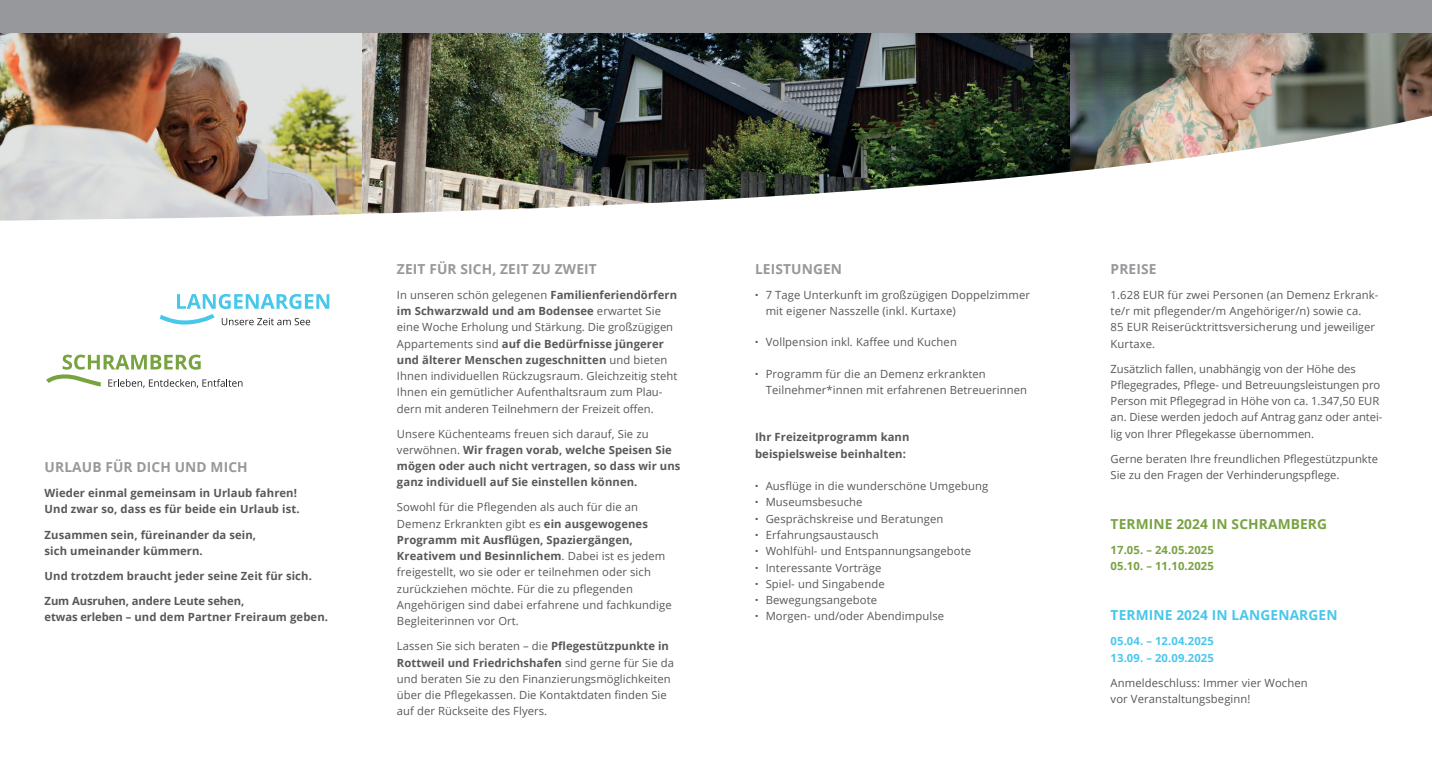
<style>
.page{position:relative;width:1432px;height:759px;background:#fff}
.page>*{position:absolute;margin:0;border:0;box-sizing:border-box;transform-origin:0 0}
.t1{font:700 13.75px "Open Sans";letter-spacing:.01em;color:#96989b}
.t2{font:700 13.75px "Open Sans";letter-spacing:.01em;color:#47c7ea}
.t3{font:700 13.75px "Open Sans";letter-spacing:.01em;color:#78a341}
.t4{font:11.25px/16.2px "Open Sans";letter-spacing:.01em;color:#57585a}
.t5{font:700 11.25px/16.2px "Open Sans";letter-spacing:.01em;color:#57585a}
.t6{font:700 11.25px/16.2px "Open Sans";letter-spacing:-.01em;color:#57585a}
.t7{font:700 11.25px/16.2px "Open Sans";letter-spacing:.01em;color:#79a241}
.t8{font:700 11.25px/16.2px "Open Sans";letter-spacing:.01em;color:#4ac7ee}
.s1{font-weight:700}
.s2{font-weight:400}
.s3{font-weight:800}
</style>
<div class="page">
<img style="left:362px;top:32px;width:708px;height:77px">
<img style="left:0;top:32px;width:362px;height:77px">
<img style="left:1070px;top:32px;width:361px;height:77px">
<img style="left:0;top:109px;width:1431px;height:278px">
<div style="left:0;top:0;width:1431px;height:32px;background:#96989b"></div>
<svg style="left:160px;top:294px;width:169px;height:31px"></svg>
<svg style="left:46px;top:354px;width:196px;height:34px"></svg>
<p class="t1" style="left:45px;top:457px;width:205px">URLAUB FÜR DICH UND MICH</p>
<p class="t5" style="left:45px;top:484px;width:256px">Wieder einmal gemeinsam in Urlaub fahren!<br>Und zwar so, dass es für beide ein Urlaub ist.</p>
<p class="t5" style="left:45px;top:525px;width:213px">Zusammen sein, füreinander da sein, sich umeinander kümmern.</p>
<p class="t5" style="left:45px;top:567px;width:269px">Und trotzdem braucht jeder seine Zeit für sich.</p>
<p class="t6" style="left:45px;top:592px;width:285px">Zum Ausruhen, andere Leute sehen,<br>etwas erleben – und dem Partner Freiraum geben.</p>
<p class="t1" style="left:397px;top:259px;width:201px">ZEIT FÜR SICH, ZEIT ZU ZWEIT</p>
<p class="t4" style="left:397px;top:286px;width:282px">In unseren schön gelegenen <span class="s1">Familienferiendörfern im Schwarzwald und am Bodensee</span> erwartet Sie eine Woche Erholung und Stärkung. Die großzügigen Appartements sind <span class="s1">auf die Bedürfnisse jüngerer und älterer Menschen zugeschnitten</span> und bieten Ihnen individuellen Rückzugsraum. Gleichzeitig steht Ihnen ein gemütlicher Aufenthaltsraum zum Plau&shy;dern mit anderen Teilnehmern der Freizeit offen.</p>
<p class="t5" style="left:397px;top:425px;width:285px"><span class="s2">Unsere Küchenteams freuen sich darauf, Sie zu verwöhnen.</span> Wir fragen vorab, welche Speisen Sie mögen oder auch nicht vertragen, so dass wir uns ganz individuell auf Sie einstellen können.</p>
<p class="t4" style="left:397px;top:498px;width:276px">Sowohl für die Pflegenden als auch für die an Demenz Erkrankten gibt es <span class="s1">ein ausgewogenes Programm mit Ausflügen, Spaziergängen, Kreativem und Besinnlichem</span>. Dabei ist es jedem freigestellt, wo sie oder er teilnehmen oder sich zurückziehen möchte. Für die zu pflegenden Angehörigen sind dabei erfahrene und fachkundige Begleiterinnen vor Ort.</p>
<p class="t4" style="left:397px;top:637px;width:278px">Lassen Sie sich beraten – die <span class="s1">Pflegestützpunkte in Rottweil und Friedrichshafen</span> sind gerne für Sie da und beraten Sie zu den Finanzierungsmöglichkeiten über die Pflegekassen. Die Kontaktdaten finden Sie auf der Rückseite des Flyers.</p>
<p class="t1" style="left:755px;top:259px;width:89px">LEISTUNGEN</p>
<p class="t4" style="left:765px;top:286px;width:266px;text-indent:-11px"><span class="s3">·</span> 7 Tage Unterkunft im großzügigen Doppelzimmer mit eigener Nasszelle (inkl. Kurtaxe)</p>
<p class="t4" style="left:755px;top:333px;width:203px"><span class="s3">·</span> Vollpension inkl. Kaffee und Kuchen</p>
<p class="t4" style="left:765px;top:365px;width:263px;text-indent:-11px"><span class="s3">·</span> Programm für die an Demenz erkrankten<br>Teilnehmer*innen mit erfahrenen Betreuerinnen</p>
<p class="t5" style="left:755px;top:428px;width:156px">Ihr Freizeitprogramm kann beispielsweise beinhalten:</p>
<p class="t4" style="left:755px;top:477px;width:235px"><span class="s3">·</span> Ausflüge in die wunderschöne Umgebung <span class="s3">·</span> Museumsbesuche<br><span class="s3">·</span> Gesprächskreise und Beratungen<br><span class="s3">·</span> Erfahrungsaustausch<br><span class="s3">·</span> Wohlfühl- und Entspannungsangebote<br><span class="s3">·</span> Interessante Vorträge<br><span class="s3">·</span> Spiel- und Singabende<br><span class="s3">·</span> Bewegungsangebote<br><span class="s3">·</span> Morgen- und/oder Abendimpulse</p>
<p class="t1" style="left:1110px;top:259px;width:47px">PREISE</p>
<p class="t4" style="left:1110px;top:286px;width:269px">1.628 EUR für zwei Personen (an Demenz Erkrank&shy;te/r mit pflegender/m Angehöriger/n) sowie ca.<br>85 EUR Reiserücktrittsversicherung und jeweiliger Kurtaxe.</p>
<p class="t4" style="left:1110px;top:360px;width:273px">Zusätzlich fallen, unabhängig von der Höhe des Pflegegrades, Pflege- und Betreuungsleistungen pro Person mit Pflegegrad in Höhe von ca. 1.347,50 EUR an. Diese werden jedoch auf Antrag ganz oder antei&shy;lig von Ihrer Pflegekasse übernommen.</p>
<p class="t4" style="left:1110px;top:450px;width:269px">Gerne beraten Ihre freundlichen Pflegestützpunkte<br>Sie zu den Fragen der Verhinderungspflege.</p>
<p class="t3" style="left:1110px;top:514px;width:218px">TERMINE 2024 IN SCHRAMBERG</p>
<p class="t7" style="left:1110px;top:541px;width:105px">17.05. – 24.05.2025<br>05.10. – 11.10.2025</p>
<p class="t2" style="left:1110px;top:605px;width:228px">TERMINE 2024 IN LANGENARGEN</p>
<p class="t8" style="left:1110px;top:632px;width:105px">05.04. – 12.04.2025<br>13.09. – 20.09.2025</p>
<p class="t4" style="left:1110px;top:673px;width:199px">Anmeldeschluss: Immer vier Wochen vor Veranstaltungsbeginn!</p>
</div>
